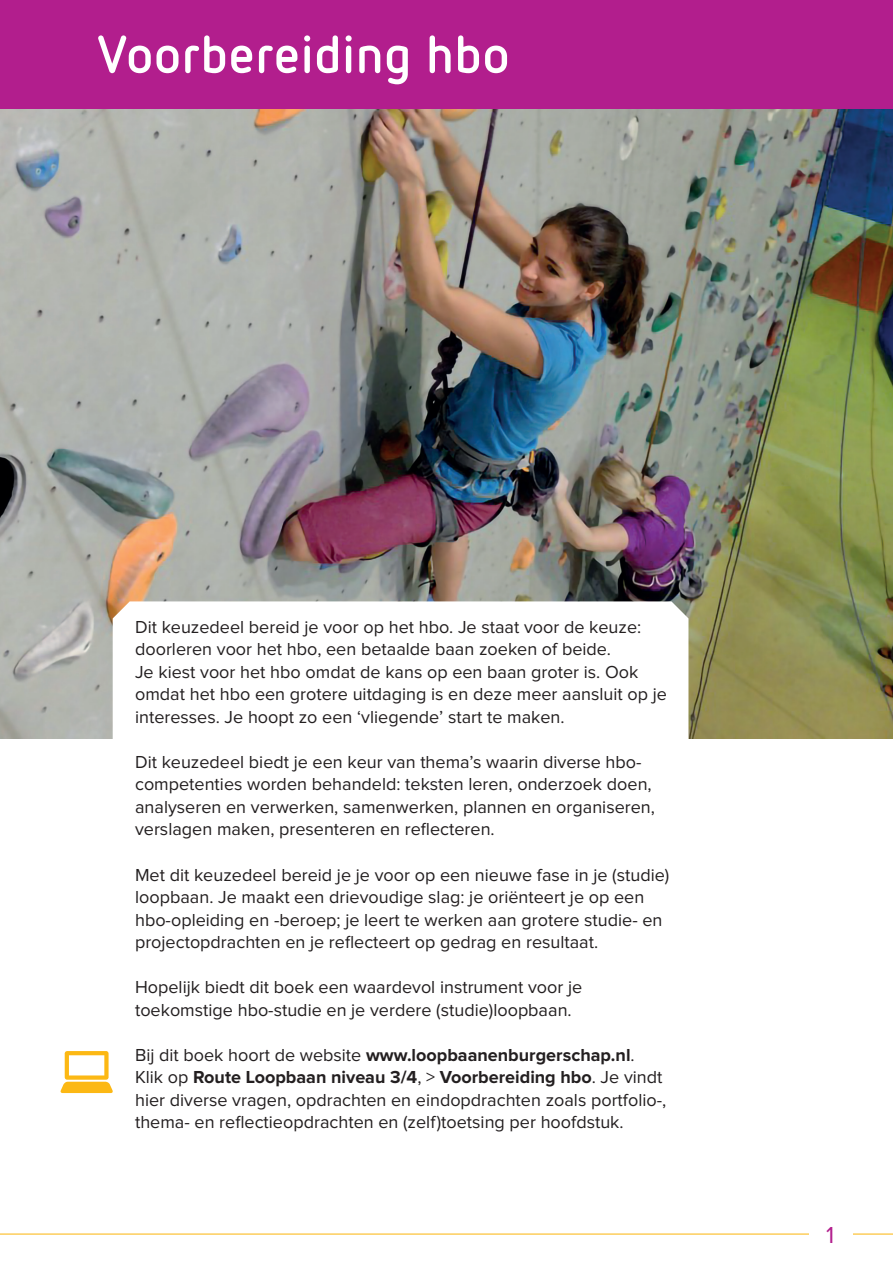
<style>
.page{position:relative;width:893px;height:1264px;background:#fff}
.page>*{position:absolute;margin:0;border:0;box-sizing:border-box;transform-origin:0 0}
.t1{font:700 52.35px "Netto OT";letter-spacing:.02em;color:#fff}
.t2{font:24px "Proxima Nova";color:#b21e8d}
.t3{font:18px/22.5px "Proxima Nova";color:#231f20}
.s1{font-weight:700}
</style>
<div class="page">
<hr style="left:0;top:1233px;width:893px;height:1px;background:#fcb814">
<div style="left:809px;top:1209px;width:43px;height:43px;background:#fff"></div>
<img style="left:0;top:109px;width:893px;height:629px">
<div style="left:0;top:0;width:893px;height:109px;background:#b21e8d"></div>
<svg style="left:113px;top:601px;width:575px;height:137px"></svg>
<svg style="left:61px;top:1051px;width:52px;height:41px"></svg>
<h1 class="t1" style="left:98px;top:21px;width:413px">Voorbereiding hbo</h1>
<p class="t3" style="left:135px;top:616px;width:533px">Dit keuzedeel bereid je voor op het hbo. Je staat voor de keuze: doorleren voor het hbo, een betaalde baan zoeken of beide.<br>Je kiest voor het hbo omdat de kans op een baan groter is. Ook omdat het hbo een grotere uitdaging is en deze meer aansluit op je interesses. Je hoopt zo een ‘vliegende’ start te maken.</p>
<p class="t3" style="left:135px;top:751px;width:521px">Dit keuzedeel biedt je een keur van thema’s waarin diverse hbo&shy;competenties worden behandeld: teksten leren, onderzoek doen, analyseren en verwerken, samenwerken, plannen en organiseren, verslagen maken, presenteren en reflecteren.</p>
<p class="t3" style="left:135px;top:863px;width:536px">Met dit keuzedeel bereid je je voor op een nieuwe fase in je (studie) loopbaan. Je maakt een drievoudige slag: je oriënteert je op een hbo-opleiding en -beroep; je leert te werken aan grotere studie- en projectopdrachten en je reflecteert op gedrag en resultaat.</p>
<p class="t3" style="left:135px;top:976px;width:449px">Hopelijk biedt dit boek een waardevol instrument voor je toekomstige hbo-studie en je verdere (studie)loopbaan.</p>
<p class="t3" style="left:135px;top:1043px;width:532px">Bij dit boek hoort de website <span class="s1">www.loopbaanenburgerschap.nl</span>.<br>Klik op <span class="s1">Route Loopbaan niveau 3/4</span>, &gt; <span class="s1">Voorbereiding hbo</span>. Je vindt hier diverse vragen, opdrachten en eindopdrachten zoals portfolio-, thema- en reflectieopdrachten en (zelf)toetsing per hoofdstuk.</p>
<h2 class="t2" style="left:826px;top:1223px;width:10px">1</h2>
</div>
